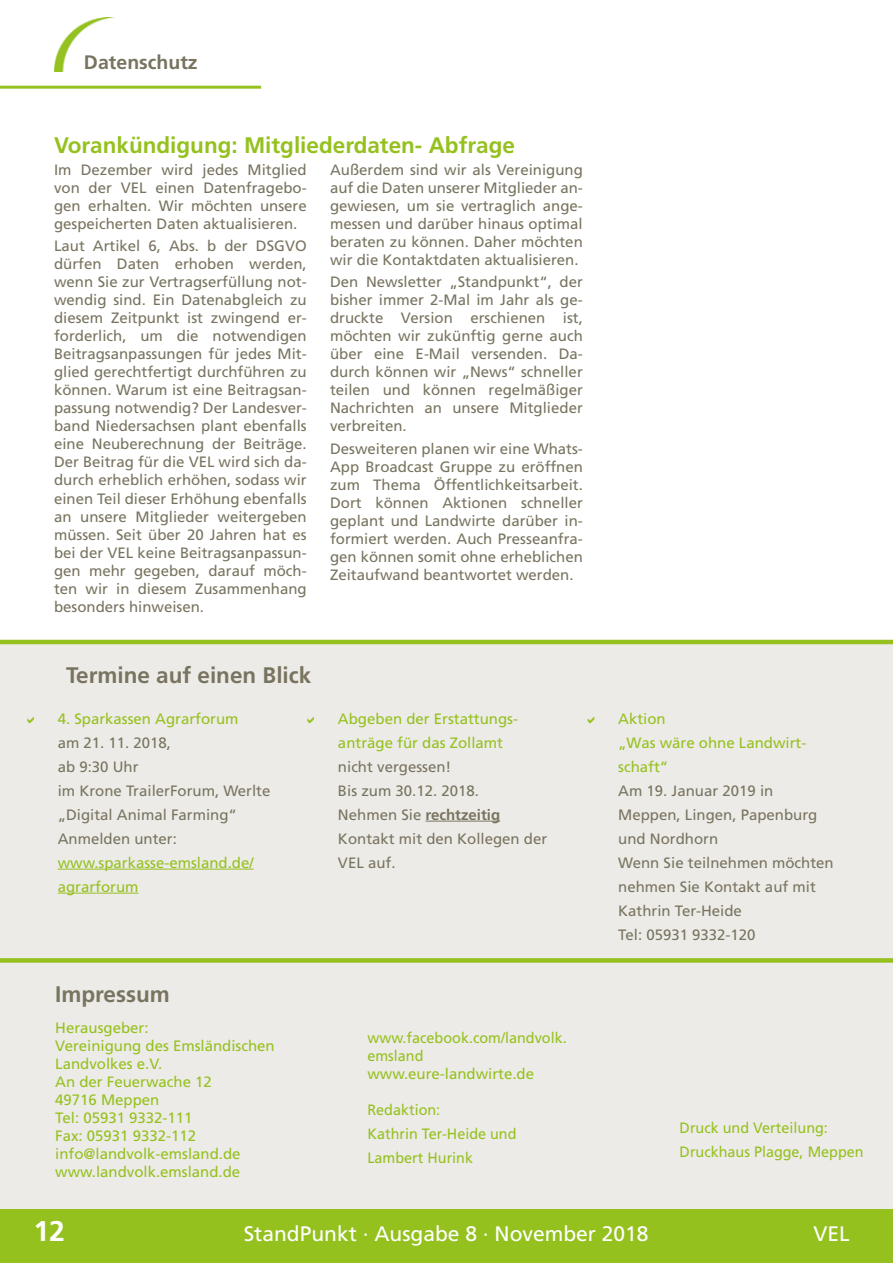
<style>
.page{position:relative;width:893px;height:1263px;background:#fff}
.page>*{position:absolute;margin:0;border:0;box-sizing:border-box;transform-origin:0 0}
.t1{font:700 28.5px "Frutiger LT Std";color:#fff}
.t2{font:700 22.5px "Frutiger LT Std";color:#95c11f}
.t3{font:700 22.5px "Frutiger LT Std";color:#797460}
.t4{font:21px "Frutiger LT Std";color:#fff}
.t5{font:700 19.5px "Frutiger LT Std";color:#797460}
.t6{font:15px/18px "Frutiger LT Std";color:#797460;text-align:justify}
.t7{font:15px/18px "Frutiger LT Std";color:#95c11f}
.t8{font:15px/24px "Frutiger LT Std";color:#95c11f;scale:.96 1}
.s1{font-weight:700}
</style>
<div class="page">
<div style="left:0;top:1209px;width:893px;height:54px;background:#95c11f"></div>
<img style="left:54px;top:17px;width:60px;height:55px">
<hr style="left:0;top:86px;width:261px;height:3px;background:#95c11f">
<div style="left:0;top:644px;width:893px;height:565px;background:#edebe7"></div>
<div style="left:0;top:958px;width:893px;height:5px;background:#95c11f"></div>
<hr style="left:58px;top:869px;width:196px;height:1px;background:#95c11f">
<hr style="left:58px;top:893px;width:81px;height:1px;background:#95c11f">
<hr style="left:425px;top:821px;width:75px;height:1px;background:#797460">
<hr style="left:0;top:640px;width:893px;height:4px;background:#95c11f">
<h3 class="t5" style="left:84px;top:50px;width:115px">Datenschutz</h3>
<h2 class="t2" style="left:54px;top:132px;width:462px">Vorankündigung: Mitgliederdaten- Abfrage</h2>
<p class="t6" style="left:54px;top:161px;width:254px">Im Dezember wird jedes Mitglied von der VEL einen Datenfragebo&shy;gen erhalten. Wir möchten unsere gespeicherten Daten aktualisieren.</p>
<p class="t6" style="left:54px;top:237px;width:254px">Laut Artikel 6, Abs. b der DSGVO dürfen Daten erhoben werden, wenn Sie zur Vertragserfüllung not&shy;wendig sind. Ein Datenabgleich zu diesem Zeitpunkt ist zwingend er&shy;forderlich, um die notwendigen Beitragsanpassungen für jedes Mit&shy;glied gerechtfertigt durchführen zu können. Warum ist eine Beitragsan&shy;passung notwendig? Der Landesver&shy;band Niedersachsen plant ebenfalls eine Neuberechnung der Beiträge.<br>Der Beitrag für die VEL wird sich da&shy;durch erheblich erhöhen, sodass wir einen Teil dieser Erhöhung ebenfalls an unsere Mitglieder weitergeben müssen. Seit über 20 Jahren hat es bei der VEL keine Beitragsanpassun&shy;gen mehr gegeben, darauf möch&shy;ten wir in diesem Zusammenhang besonders hinweisen.</p>
<p class="t6" style="left:330px;top:161px;width:254px">Außerdem sind wir als Vereinigung auf die Daten unserer Mitglieder an&shy;gewiesen, um sie vertraglich ange&shy;messen und darüber hinaus optimal beraten zu können. Daher möchten wir die Kontaktdaten aktualisieren.</p>
<p class="t6" style="left:330px;top:273px;width:254px">Den Newsletter „Standpunkt“, der bisher immer 2-Mal im Jahr als ge&shy;druckte Version erschienen ist, möchten wir zukünftig gerne auch über eine E-Mail versenden. Da&shy;durch können wir „News“ schneller teilen und können regelmäßiger Nachrichten an unsere Mitglieder verbreiten.</p>
<p class="t6" style="left:330px;top:440px;width:254px">Desweiteren planen wir eine Whats-App Broadcast Gruppe zu eröffnen zum Thema Öffentlichkeitsarbeit.<br>Dort können Aktionen schneller geplant und Landwirte darüber in&shy;formiert werden. Auch Presseanfra&shy;gen können somit ohne erheblichen Zeitaufwand beantwortet werden.</p>
<h2 class="t3" style="left:66px;top:661px;width:247px">Termine auf einen Blick</h2>
<p class="t7" style="left:58px;top:709px;width:182px">4. Sparkassen Agrarforum</p>
<p class="t6" style="left:58px;top:730px;width:214px;line-height:24px;text-align:left">am 21. 11. 2018,<br>ab 9:30 Uhr<br>im Krone TrailerForum, Werlte „Digital Animal Farming“<br>Anmelden unter:</p>
<p class="t7" style="left:58px;top:850px;width:197px;line-height:24px">www.sparkasse-emsland.de/ agrarforum</p>
<p class="t7" style="left:338px;top:706px;width:182px;line-height:24px">Abgeben der Erstattungs&shy;anträge für das Zollamt</p>
<p class="t6" style="left:338px;top:754px;width:211px;line-height:24px;text-align:left">nicht vergessen!<br>Bis zum 30.12. 2018.<br>Nehmen Sie <span class="s1">rechtzeitig<br></span>Kontakt mit den Kollegen der<br>VEL auf.</p>
<h2 class="t3" style="left:55px;top:981px;width:116px">Impressum</h2>
<p class="t7" style="left:55px;top:1019px;width:221px">Herausgeber:<br>Vereinigung des Emsländischen<br>Landvolkes e.V.<br>An der Feuerwache 12<br>49716 Meppen<br>Tel: 05931 9332-111<br>Fax: 05931 9332-112 info@landvolk-emsland.de www.landvolk.emsland.de</p>
<p class="t8" style="left:367px;top:1028px;width:209px;line-height:18px">www.facebook.com/landvolk. emsland www.eure-landwirte.de</p>
<p class="t8" style="left:367px;top:1098px;width:157px">Redaktion:<br>Kathrin Ter-Heide und<br>Lambert Hurink</p>
<p class="t7" style="left:618px;top:706px;width:190px;line-height:24px">Aktion<br>„Was wäre ohne Landwirt&shy;schaft“</p>
<p class="t6" style="left:618px;top:778px;width:217px;line-height:24px;text-align:left">Am 19. Januar 2019 in<br>Meppen, Lingen, Papenburg und Nordhorn<br>Wenn Sie teilnehmen möchten nehmen Sie Kontakt auf mit<br>Kathrin Ter-Heide<br>Tel: 05931 9332-120</p>
<p class="t8" style="left:680px;top:1116px;width:193px">Druck und Verteilung:<br>Druckhaus Plagge, Meppen</p>
<h1 class="t1" style="left:33px;top:1214px;width:33px">12</h1>
<h3 class="t4" style="left:244px;top:1221px;width:406px">StandPunkt · Ausgabe 8 · November 2018</h3>
<h3 class="t4" style="left:813px;top:1221px;width:38px">VEL</h3>
</div>
